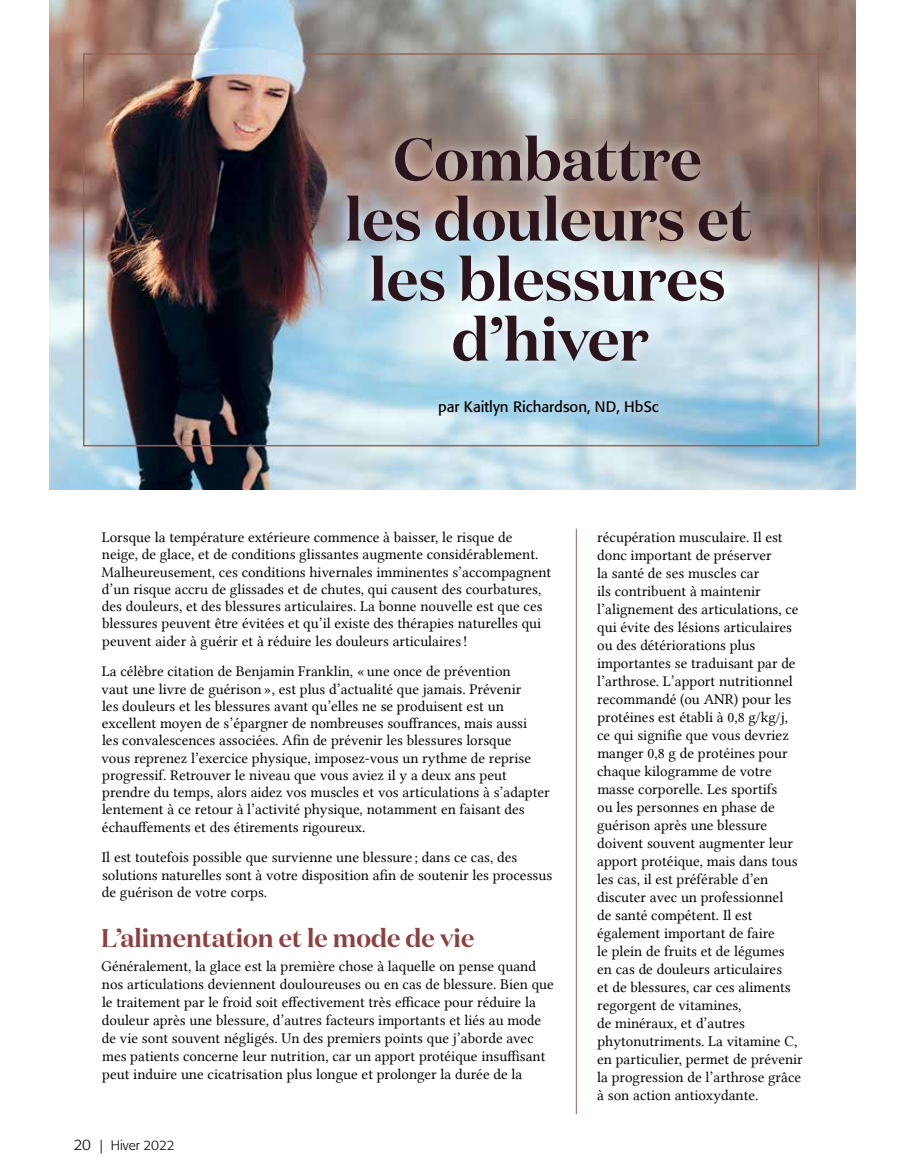
<style>
.page{position:relative;width:905px;height:1175px;background:#fff}
.page>*{position:absolute;margin:0;border:0;box-sizing:border-box;transform-origin:0 0}
.t1{font:600 60px/60px "Domaine Disp";color:#2b141c;text-align:center}
.t2{font:600 25.5px "Domaine Disp";color:#8e4040}
.t3{font:15px/18px "Lin Libertine";color:#000}
.t4{font:15px "Formata";color:#000}
.t5{font:300 13.5px "Formata";color:#000}
.s1{font-size:15px}
</style>
<div class="page">
<img style="left:49px;top:0;width:806px;height:489px">
<img style="left:82px;top:52px;width:738px;height:395px">
<hr style="left:576px;top:528px;width:1px;height:586px;background:#956456">
<h1 class="t1" style="left:345px;top:129px;width:408px">Combattre<br>les douleurs et les blessures d’hiver</h1>
<p class="t4" style="left:438px;top:398px;width:222px">par Kaitlyn Richardson, ND, HbSc</p>
<p class="t3" style="left:102px;top:528px;width:451px;line-height:17.2px">Lorsque la température extérieure commence à baisser, le risque de neige, de glace, et de conditions glissantes augmente considérablement.<br>Malheureusement, ces conditions hivernales imminentes s’accompagnent d’un risque accru de glissades et de chutes, qui causent des courbatures, des douleurs, et des blessures articulaires. La bonne nouvelle est que ces blessures peuvent être évitées et qu’il existe des thérapies naturelles qui peuvent aider à guérir et à réduire les douleurs articulaires !</p>
<p class="t3" style="left:101px;top:663px;width:449px;line-height:17.2px">La célèbre citation de Benjamin Franklin, « une once de prévention<br>vaut une livre de guérison », est plus d’actualité que jamais. Prévenir<br>les douleurs et les blessures avant qu’elles ne se produisent est un excellent moyen de s’épargner de nombreuses souffrances, mais aussi<br>les convalescences associées. Afin de prévenir les blessures lorsque<br>vous reprenez l’exercice physique, imposez-vous un rythme de reprise progressif. Retrouver le niveau que vous aviez il y a deux ans peut prendre du temps, alors aidez vos muscles et vos articulations à s’adapter lentement à ce retour à l’activité physique, notamment en faisant des échauffements et des étirements rigoureux.</p>
<p class="t3" style="left:102px;top:849px;width:452px;line-height:17.2px">Il est toutefois possible que survienne une blessure ; dans ce cas, des solutions naturelles sont à votre disposition afin de soutenir les processus de guérison de votre corps.</p>
<h2 class="t2" style="left:101px;top:921px;width:374px">L’alimentation et le mode de vie</h2>
<p class="t3" style="left:102px;top:957px;width:454px">Généralement, la glace est la première chose à laquelle on pense quand nos articulations deviennent douloureuses ou en cas de blessure. Bien que le traitement par le froid soit effectivement très efficace pour réduire la douleur après une blessure, d’autres facteurs importants et liés au mode de vie sont souvent négligés. Un des premiers points que j’aborde avec mes patients concerne leur nutrition, car un apport protéique insuffisant peut induire une cicatrisation plus longue et prolonger la durée de la</p>
<p class="t5" style="left:74px;top:1137px;width:102px"><span class="s1">20</span> | Hiver 2022</p>
<p class="t3" style="left:597px;top:528px;width:207px">récupération musculaire. Il est donc important de préserver<br>la santé de ses muscles car<br>ils contribuent à maintenir l’alignement des articulations, ce qui évite des lésions articulaires ou des détériorations plus importantes se traduisant par de l’arthrose. L’apport nutritionnel recommandé (ou ANR) pour les protéines est établi à 0,8 g/kg/j, ce qui signifie que vous devriez manger 0,8 g de protéines pour chaque kilogramme de votre masse corporelle. Les sportifs<br>ou les personnes en phase de guérison après une blessure doivent souvent augmenter leur apport protéique, mais dans tous les cas, il est préférable d’en discuter avec un professionnel<br>de santé compétent. Il est également important de faire<br>le plein de fruits et de légumes en cas de douleurs articulaires<br>et de blessures, car ces aliments regorgent de vitamines,<br>de minéraux, et d’autres phytonutriments. La vitamine C, en particulier, permet de prévenir la progression de l’arthrose grâce à son action antioxydante.</p>
</div>
